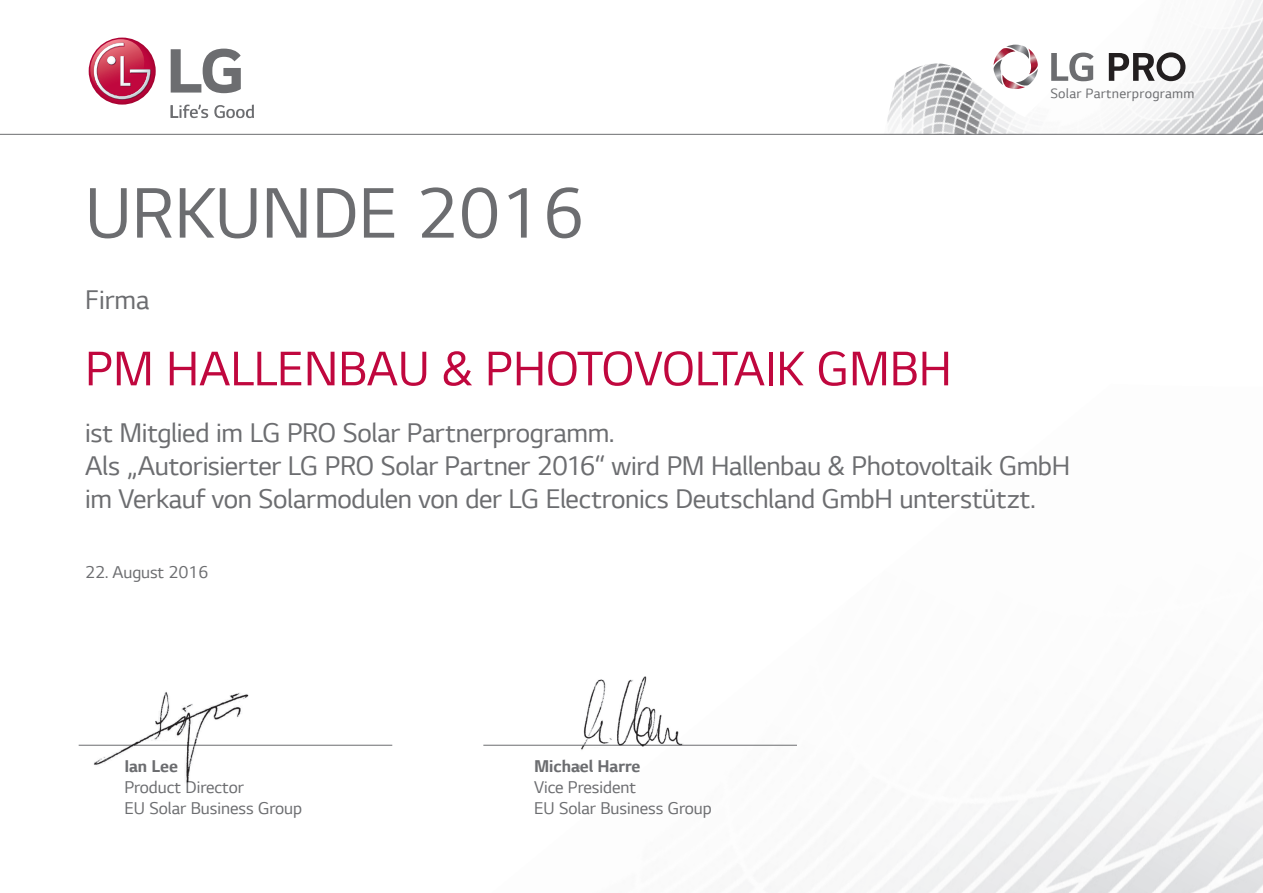
<style>
.page{position:relative;width:1263px;height:893px;background:#fff}
.page>*{position:absolute;margin:0;border:0;box-sizing:border-box;transform-origin:0 0}
.t1{font:75px "LG Smart";color:#6c6d70}
.t2{font:51px "LG Smart";color:#c0073e}
.t3{font:28.5px/33px "LG Smart";letter-spacing:-.01em;color:#6c6d70}
.t4{font:18px/21px "LG Smart";color:#6c6d70}
.t5{font:700 18px "LG Smart";color:#6c6d70}
.t6{font:14.4px "LG Smart";color:#6c6d70}
</style>
<div class="page">
<img style="left:483px;top:722px;width:780px;height:171px">
<img style="left:860px;top:0;width:403px;height:134px">
<hr style="left:0;top:134px;width:1263px;height:1px;background:#6c6d70">
<hr style="left:79px;top:745px;width:313px;height:1px;background:#6c6d70">
<hr style="left:483px;top:745px;width:314px;height:1px;background:#6c6d70">
<img style="left:92px;top:692px;width:164px;height:91px">
<img style="left:580px;top:676px;width:103px;height:93px">
<img style="left:1002px;top:86px;width:23px;height:3px">
<svg style="left:993px;top:45px;width:45px;height:41px"></svg>
<svg style="left:1051px;top:53px;width:43px;height:28px"></svg>
<svg style="left:1109px;top:52px;width:76px;height:29px"></svg>
<svg style="left:171px;top:105px;width:37px;height:13px"></svg>
<svg style="left:214px;top:105px;width:40px;height:13px"></svg>
<svg style="left:171px;top:49px;width:70px;height:44px"></svg>
<svg style="left:89px;top:38px;width:67px;height:67px"></svg>
<svg style="left:88px;top:39px;width:63px;height:61px"></svg>
<h1 class="t1" style="left:85px;top:163px;width:502px">URKUNDE 2016</h1>
<p class="t3" style="left:85px;top:282px;width:66px">Firma</p>
<h2 class="t2" style="left:85px;top:335px;width:868px">PM HALLENBAU &amp; PHOTOVOLTAIK GMBH</h2>
<p class="t6" style="left:1051px;top:83px;width:146px;rotate:1deg">Solar Partnerprogramm</p>
<p class="t3" style="left:85px;top:416px;width:987px">ist Mitglied im LG PRO Solar Partnerprogramm.<br>Als „Autorisierter LG PRO Solar Partner 2016“ wird PM Hallenbau &amp; Photovoltaik GmbH im Verkauf von Solarmodulen von der LG Electronics Deutschland GmbH unterstützt.</p>
<p class="t4" style="left:85px;top:561px;width:125px">22. August 2016</p>
<p class="t5" style="left:124px;top:754px;width:55px">Ian Lee</p>
<p class="t4" style="left:124px;top:776px;width:179px">Product Director<br>EU Solar Business Group</p>
<p class="t5" style="left:534px;top:754px;width:108px">Michael Harre</p>
<p class="t4" style="left:534px;top:776px;width:179px">Vice President<br>EU Solar Business Group</p>
</div>
